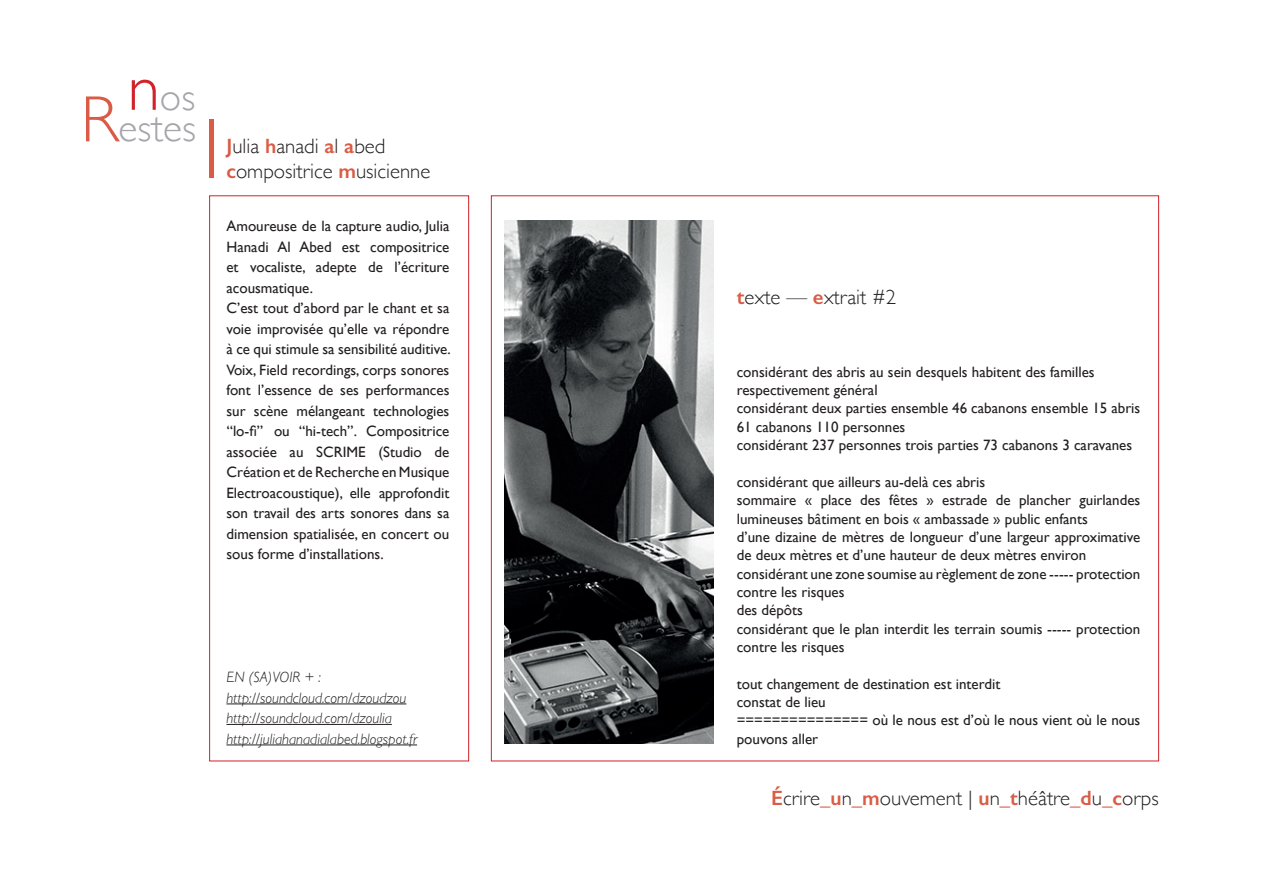
<style>
.page{position:relative;width:1263px;height:893px;background:#fff}
.page>*{position:absolute;margin:0;border:0;box-sizing:border-box;transform-origin:0 0}
.t1{font:300 39.45px/31.7px "Gill Sans";color:#a5a6aa;text-align:center}
.t2{font:300 20.85px/24.9px "Gill Sans";color:#231f20}
.t3{font:15px/20.5px "Gill Sans";color:#231f20}
.t4{font:italic 300 15px/20.5px "Gill Sans";color:#231f20}
.s1{font-size:65.7px;color:#d1232a}
.s2{font-size:65.7px;color:#da5c46}
.s3{font-size:86.1px;color:#da5c46}
.s4{font-weight:600;color:#da5c46}
</style>
<div class="page">
<div style="left:209px;top:196px;width:260px;height:565px;border:1px solid #d1232a"></div>
<hr style="left:226px;top:703px;width:180px;height:1px;background:#231f20">
<hr style="left:226px;top:724px;width:166px;height:1px;background:#231f20">
<hr style="left:226px;top:744px;width:191px;height:1px;background:#231f20">
<img style="left:505px;top:221px;width:208px;height:523px">
<h1 class="t1" style="left:81px;top:79px;width:140px"><span class="s1">n</span>os<br><span class="s2">R</span>estes <span class="s3">l</span></h1>
<h2 class="t2" style="left:226px;top:133px;width:205px"><span class="s4">J</span>ulia <span class="s4">h</span>anadi <span class="s4">a</span>l <span class="s4">a</span>bed <span class="s4">c</span>ompositrice <span class="s4">m</span>usicienne</h2>
<p class="t3" style="left:226px;top:216px;width:226px">Amoureuse de la capture audio, Julia Hanadi Al Abed est compositrice et vocaliste, adepte de l’écriture acousmatique.<br>C’est tout d’abord par le chant et sa voie improvisée qu’elle va répondre à ce qui stimule sa sensibilité auditive.<br>Voix, Field recordings, corps sonores font l’essence de ses performances sur scène mélangeant technologies ‘‘lo-fi’’ ou ‘‘hi-tech’’. Compositrice associée au SCRIME (Studio de Création et de Recherche en Musique Electroacoustique), elle approfondit son travail des arts sonores dans sa dimension spatialisée, en concert ou sous forme d’installations.</p>
<p class="t4" style="left:226px;top:667px;width:192px">EN (SA)VOIR + : http://soundcloud.com/dzoudzou http://soundcloud.com/dzoulia http://juliahanadialabed.blogspot.fr</p>
<h2 class="t2" style="left:737px;top:284px;width:161px"><span class="s4">t</span>exte — <span class="s4">e</span>xtrait #2</h2>
<p class="t3" style="left:737px;top:362px;width:405px;line-height:18.3px">considérant des abris au sein desquels habitent des familles respectivement général<br>considérant deux parties ensemble 46 cabanons ensemble 15 abris 61 cabanons 110 personnes<br>considérant 237 personnes trois parties 73 cabanons 3 caravanes</p>
<p class="t3" style="left:737px;top:472px;width:405px;line-height:18.3px">considérant que ailleurs au-delà ces abris<br>sommaire « place des fêtes » estrade de plancher guirlandes lumineuses bâtiment en bois « ambassade » public enfants<br>d’une dizaine de mètres de longueur d’une largeur approximative de deux mètres et d’une hauteur de deux mètres environ considérant une zone soumise au règlement de zone ----- protection contre les risques<br>des dépôts<br>considérant que le plan interdit les terrain soumis ----- protection contre les risques</p>
<p class="t3" style="left:737px;top:674px;width:405px;line-height:18.3px">tout changement de destination est interdit<br>constat de lieu<br>=============== où le nous est d’où le nous vient où le nous pouvons aller</p>
<h2 class="t2" style="left:771px;top:785px;width:389px"><span class="s4">É</span>crire<span class="s4">_u</span>n<span class="s4">_m</span>ouvement | <span class="s4">u</span>n<span class="s4">_t</span>héâtre<span class="s4">_d</span>u<span class="s4">_c</span>orps</h2>
</div>
